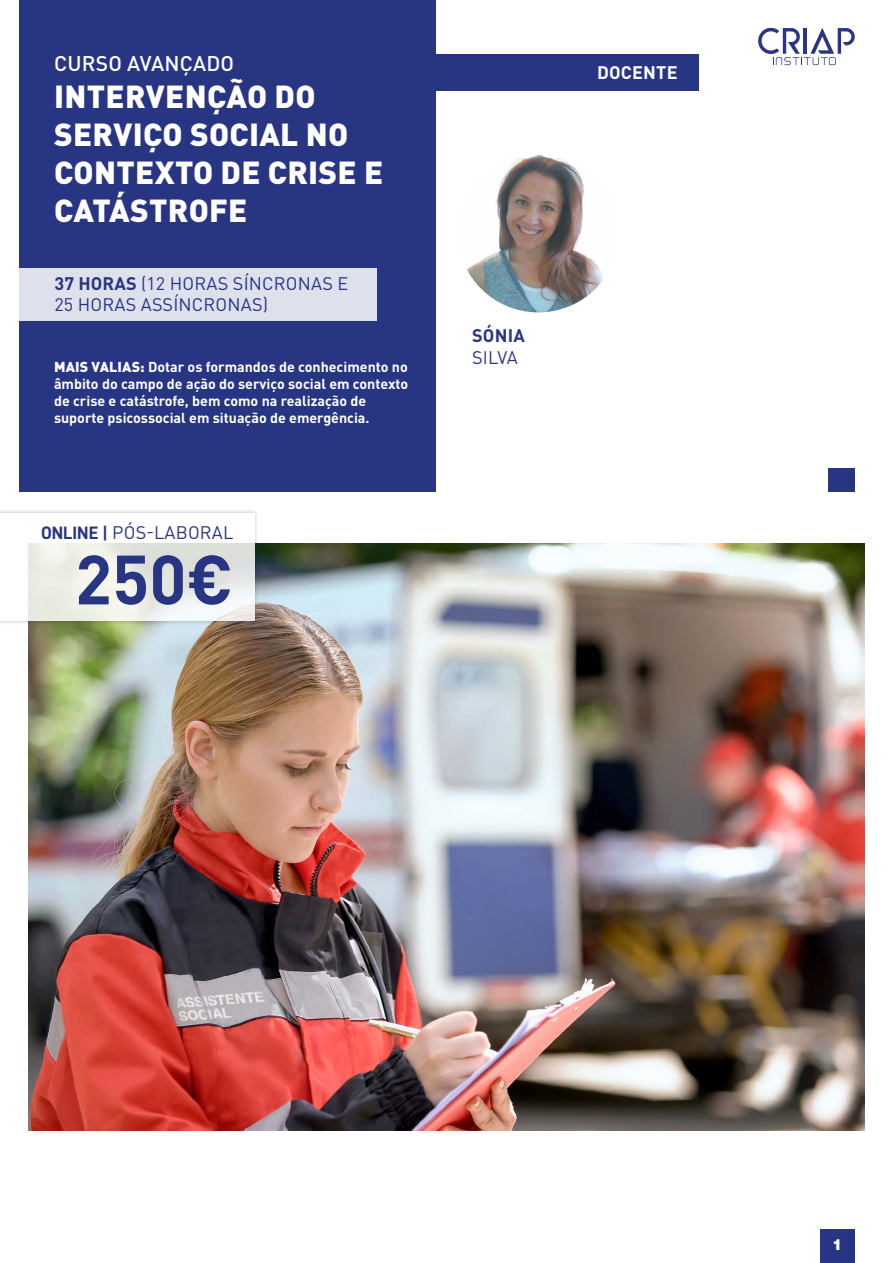
<style>
.page{position:relative;width:893px;height:1263px;background:#fff}
.page>*{position:absolute;margin:0;border:0;box-sizing:border-box;transform-origin:0 0}
.t1{font:700 68.55px "DIN Pro";color:#283583}
.t2{font:900 31.5px/37.8px "DIN Pro";letter-spacing:.01em;color:#fff}
.t3{font:500 21px "DIN Pro";letter-spacing:.01em;color:#fff}
.t4{font:18px/21.6px "DIN Pro";letter-spacing:.01em;color:#283583}
.t5{font:700 18px "DIN Pro";letter-spacing:.01em;color:#fff}
.t6{font:700 18px "DIN Pro";letter-spacing:.01em;color:#283583}
.t7{font:900 15px "Helvetica LT Std";color:#fff}
.t8{font:700 14.25px/17.1px "DIN Pro";color:#fff}
.s1{font-weight:700}
.s2{font-weight:900}
.s3{font-family:"D DIN Bold"}
</style>
<div class="page">
<div style="left:820px;top:1229px;width:35px;height:34px;background:#283583"></div>
<div style="left:424px;top:54px;width:275px;height:37px;background:#283583"></div>
<div style="left:19px;top:0;width:417px;height:492px;background:#283583"></div>
<img style="left:29px;top:544px;width:835px;height:587px">
<div style="left:0;top:268px;width:376px;height:52px;background:#dee0ec"></div>
<div style="left:0;top:509px;width:259px;height:116px;background:#000;opacity:.28"></div>
<svg style="left:0;top:513px;width:254px;height:108px"></svg>
<img style="left:467px;top:155px;width:136px;height:157px">
<div style="left:829px;top:468px;width:26px;height:24px;background:#283583"></div>
<svg style="left:758px;top:28px;width:97px;height:37px"></svg>
<h3 class="t3" style="left:54px;top:49px;width:182px">CURSO AVANÇADO</h3>
<h2 class="t2" style="left:54px;top:77px;width:331px">INTERVENÇÃO DO<br>SERVIÇO SOCIAL NO<br>CONTEXTO DE CRISE E<br>CATÁSTROFE</h2>
<p class="t4" style="left:55px;top:272px;width:295px"><span class="s1">37 HORAS</span> (12 HORAS SÍNCRONAS E<br>25 HORAS ASSÍNCRONAS)</p>
<p class="t8" style="left:54px;top:358px;width:356px"><span class="s2">MAIS VALIAS:</span> Dotar os formandos de conhecimento no âmbito do campo de ação do serviço social em contexto de crise e catástrofe, bem como na realização de suporte psicossocial em situação de emergência.</p>
<p class="t4" style="left:41px;top:521px;width:194px"><span class="s3">ONLINE |</span> PÓS-LABORAL</p>
<h1 class="t1" style="left:75px;top:533px;width:160px">250€</h1>
<p class="t6" style="left:472px;top:323px;width:54px">SÓNIA</p>
<p class="t4" style="left:472px;top:346px;width:47px">SILVA</p>
<p class="t5" style="left:597px;top:60px;width:82px">DOCENTE</p>
<p class="t7" style="left:832px;top:1235px;width:12px">1</p>
</div>
